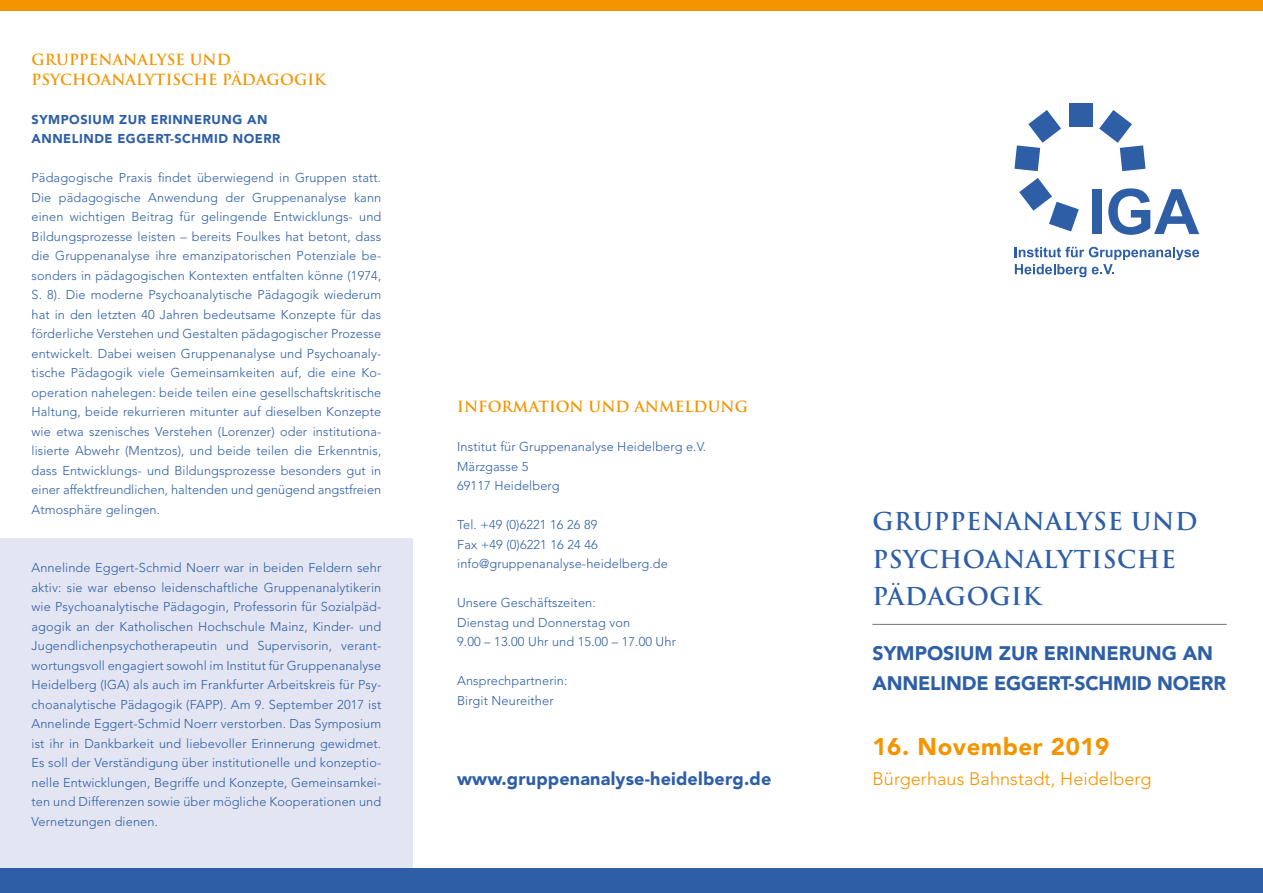
<style>
.page{position:relative;width:1263px;height:893px;background:#fff}
.page>*{position:absolute;margin:0;border:0;box-sizing:border-box;transform-origin:0 0}
.t1{font:700 24px/37.5px "Trajan Pro";letter-spacing:.02em;color:#2e5fa6}
.t2{font:900 24px "Avenir LT Std";letter-spacing:.025em;color:#f39400}
.t3{font:900 19.5px/30px "Avenir LT Std";letter-spacing:-.01em;color:#2e5fa6}
.t4{font:900 18px "Avenir LT Std";letter-spacing:.01em;color:#2e5fa6}
.t5{font:300 18px "Avenir LT Std";letter-spacing:.005em;color:#f39400}
.t6{font:700 15px/19.5px "Trajan Pro";letter-spacing:.005em;color:#f39400}
.t7{font:300 12.75px/19.5px "Avenir LT Std";letter-spacing:.01em;color:#2e5fa6}
.t8{font:900 12.75px/19.5px "Avenir LT Std";letter-spacing:.04em;color:#2e5fa6}
</style>
<div class="page">
<div style="left:0;top:539px;width:412px;height:354px;background:#e3e5f2"></div>
<hr style="left:872px;top:624px;width:355px;height:1px;background:#6c7678">
<div style="left:1069px;top:103px;width:23px;height:24px;background:#2e5fa6"></div>
<svg style="left:1099px;top:110px;width:46px;height:61px"></svg>
<svg style="left:1014px;top:110px;width:47px;height:61px"></svg>
<svg style="left:1019px;top:178px;width:60px;height:53px"></svg>
<div style="left:1092px;top:189px;width:9px;height:45px;background:#2e5fa6"></div>
<svg style="left:1108px;top:188px;width:91px;height:47px"></svg>
<svg style="left:1015px;top:247px;width:184px;height:30px"></svg>
<div style="left:0;top:0;width:1263px;height:11px;background:#f39400"></div>
<div style="left:0;top:869px;width:1263px;height:24px;background:#2e5fa6"></div>
<p class="t6" style="left:32px;top:50px;width:296px">GRUPPENANALYSE UND<br>PSYCHOANALYTISCHE PÄDAGOGIK</p>
<p class="t8" style="left:32px;top:110px;width:250px">SYMPOSIUM ZUR ERINNERUNG AN<br>ANNELINDE EGGERT-SCHMID NOERR</p>
<p class="t7" style="left:32px;top:168px;width:351px;text-align:justify">Pädagogische Praxis findet überwiegend in Gruppen statt.<br>Die pädagogische Anwendung der Gruppenanalyse kann einen wichtigen Beitrag für gelingende Entwicklungs- und Bildungsprozesse leisten – bereits Foulkes hat betont, dass die Gruppenanalyse ihre emanzipatorischen Potenziale be&shy;sonders in pädagogischen Kontexten entfalten könne (1974, S. 8). Die moderne Psychoanalytische Pädagogik wiederum hat in den letzten 40 Jahren bedeutsame Konzepte für das förderliche Verstehen und Gestalten pädagogischer Prozesse entwickelt. Dabei weisen Gruppenanalyse und Psychoanaly&shy;tische Pädagogik viele Gemeinsamkeiten auf, die eine Ko&shy;operation nahelegen: beide teilen eine gesellschaftskritische Haltung, beide rekurrieren mitunter auf dieselben Konzepte wie etwa szenisches Verstehen (Lorenzer) oder institutiona&shy;lisierte Abwehr (Mentzos), und beide teilen die Erkenntnis, dass Entwicklungs- und Bildungsprozesse besonders gut in einer affektfreundlichen, haltenden und genügend angstfreien Atmosphäre gelingen.</p>
<p class="t7" style="left:32px;top:558px;width:351px;text-align:justify">Annelinde Eggert-Schmid Noerr war in beiden Feldern sehr aktiv: sie war ebenso leidenschaftliche Gruppenanalytikerin wie Psychoanalytische Pädagogin, Professorin für Sozialpäd&shy;agogik an der Katholischen Hochschule Mainz, Kinder- und Jugendlichenpsychotherapeutin und Supervisorin, verant&shy;wortungsvoll engagiert sowohl im Institut für Gruppenanalyse Heidelberg (IGA) als auch im Frankfurter Arbeitskreis für Psy&shy;choanalytische Pädagogik (FAPP). Am 9. September 2017 ist Annelinde Eggert-Schmid Noerr verstorben. Das Symposium ist ihr in Dankbarkeit und liebevoller Erinnerung gewidmet.<br>Es soll der Verständigung über institutionelle und konzeptio&shy;nelle Entwicklungen, Begriffe und Konzepte, Gemeinsamkei&shy;ten und Differenzen sowie über mögliche Kooperationen und Vernetzungen dienen.</p>
<p class="t6" style="left:457px;top:397px;width:292px">INFORMATION UND ANMELDUNG</p>
<p class="t7" style="left:457px;top:437px;width:250px">Institut für Gruppenanalyse Heidelberg e.V.<br>Märzgasse 5<br>69117 Heidelberg</p>
<p class="t7" style="left:457px;top:515px;width:212px">Tel. +49 (0)6221 16 26 89<br>Fax +49 (0)6221 16 24 46 info@gruppenanalyse-heidelberg.de</p>
<p class="t7" style="left:457px;top:593px;width:220px">Unsere Geschäftszeiten:<br>Dienstag und Donnerstag von<br>9.00 – 13.00 Uhr und 15.00 – 17.00 Uhr</p>
<p class="t7" style="left:457px;top:671px;width:112px">Ansprechpartnerin:<br>Birgit Neureither</p>
<h3 class="t4" style="left:457px;top:768px;width:316px">www.gruppenanalyse-heidelberg.de</h3>
<h1 class="t1" style="left:872px;top:503px;width:327px">GRUPPENANALYSE UND<br>PSYCHOANALYTISCHE<br>PÄDAGOGIK</h1>
<h2 class="t3" style="left:872px;top:638px;width:355px">SYMPOSIUM ZUR ERINNERUNG AN<br>ANNELINDE EGGERT-SCHMID NOERR</h2>
<h1 class="t2" style="left:872px;top:732px;width:239px">16. November 2019</h1>
<h3 class="t5" style="left:872px;top:768px;width:280px">Bürgerhaus Bahnstadt, Heidelberg</h3>
</div>
